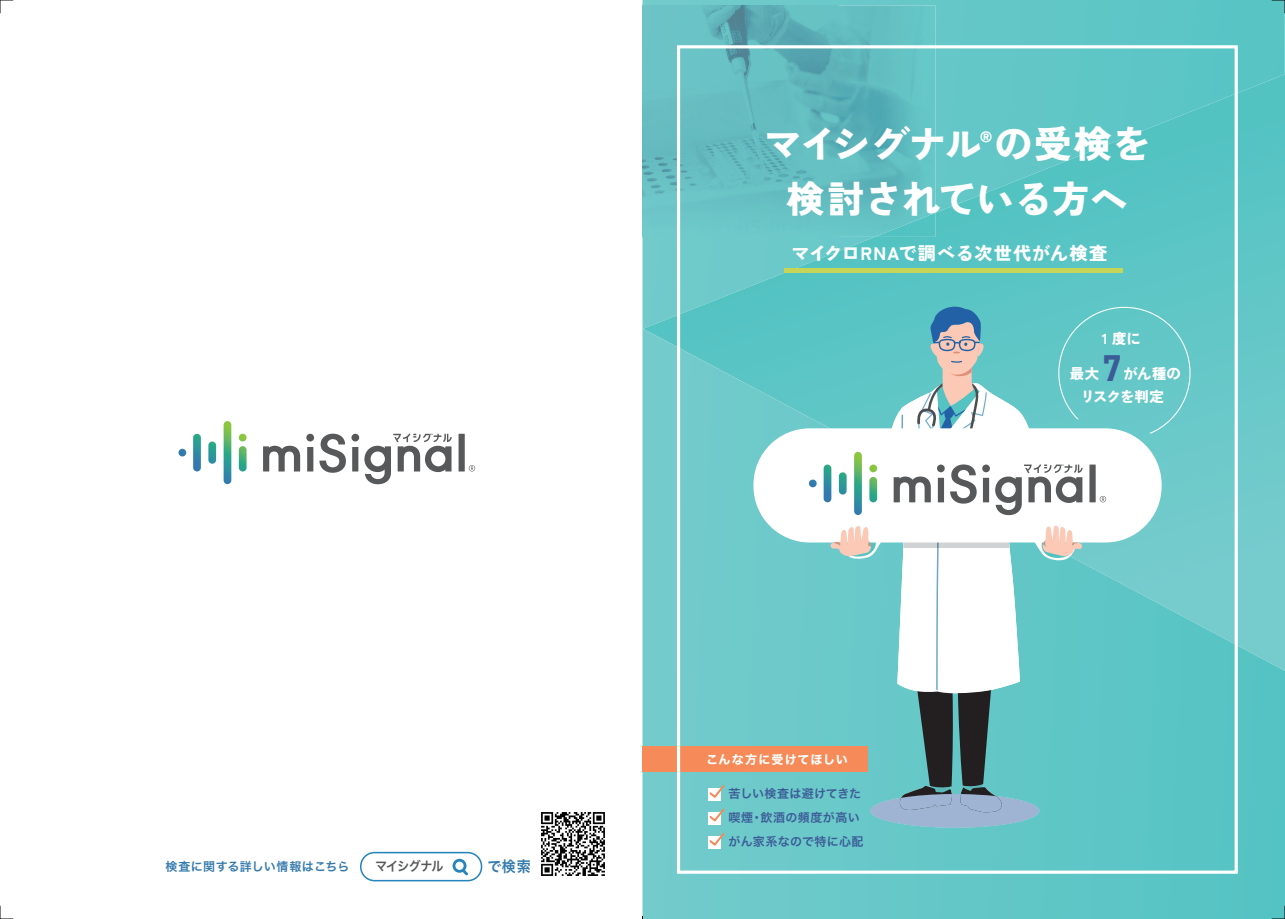
<style>
.page{position:relative;width:1285px;height:919px;background:#fff}
.page>*{position:absolute;margin:0;border:0;box-sizing:border-box;transform-origin:0 0}
.t1{font:900 37.5px/55.1px "Zen Kaku Gothic Antique";letter-spacing:.015em;color:#fff;text-align:center}
.t2{font:700 37.35px "DIN2014";color:#3c5c97}
.t3{font:900 18.15px "Zen Kaku Gothic Antique";letter-spacing:.04em;color:#fff}
.t4{font:15px "Hiragino Sans W6";color:#347aad;scale:.93 1}
.t5{font:900 14.4px "Zen Kaku Gothic Antique";letter-spacing:.005em;color:#fff}
.t6{font:12.9px "Hiragino Sans W6";letter-spacing:-.085em;color:#57585a;scale:.93 1}
.t7{font:12px/24px "Hiragino Sans W6";letter-spacing:.03em;color:#3c5c97}
.t8{font:12px "Hiragino Sans W6";letter-spacing:.025em;color:#347aad}
.t9{font:12px "Hiragino Sans W7";letter-spacing:.08em;color:#fff}
</style>
<div class="page">
<div style="left:642px;top:0;width:642px;height:328px;background:#5fc6c6"></div>
<svg style="left:643px;top:74px;width:641px;height:254px;background:#5cc5c5"></svg>
<svg style="left:642px;top:328px;width:642px;height:590px;background:#69c8c8"></svg>
<img style="left:642px;top:5px;width:293px;height:232px">
<img style="left:874px;top:213px;width:61px;height:24px">
<svg style="left:0;top:0;width:13px;height:13px"></svg>
<svg style="left:1271px;top:0;width:14px;height:13px"></svg>
<svg style="left:0;top:905px;width:13px;height:14px"></svg>
<svg style="left:1271px;top:905px;width:14px;height:14px"></svg>
<div style="left:784px;top:268px;width:338px;height:5px;background:#c6d557"></div>
<div style="left:360px;top:851px;width:122px;height:30px;border:2px solid #2684bc;border-radius:14px"></div>
<svg style="left:457px;top:863px;width:11px;height:13px"></svg>
<div style="left:454px;top:860px;width:11px;height:11px;background:#fff;border-radius:50%"></div>
<div style="left:452px;top:858px;width:14px;height:14px;border:3px solid #2684bc;border-radius:50%"></div>
<div style="left:753px;top:428px;width:408px;height:114px;background:#fff;border-radius:56px"></div>
<svg style="left:823px;top:464px;width:8px;height:38px"></svg>
<svg style="left:809px;top:479px;width:7px;height:8px"></svg>
<div style="left:708px;top:788px;width:12px;height:12px;background:#fff"></div>
<div style="left:708px;top:812px;width:12px;height:12px;background:#fff"></div>
<div style="left:708px;top:836px;width:12px;height:12px;background:#fff"></div>
<svg style="left:707px;top:783px;width:19px;height:16px"></svg>
<svg style="left:707px;top:806px;width:19px;height:17px"></svg>
<svg style="left:707px;top:831px;width:19px;height:16px"></svg>
<svg style="left:830px;top:300px;width:368px;height:527px"></svg>
<div style="left:642px;top:745px;width:225px;height:26px;background:#f68a58"></div>
<div style="left:676px;top:45px;width:561px;height:828px;border:3px solid #fff"></div>
<img style="left:541px;top:812px;width:64px;height:64px">
<svg style="left:223px;top:421px;width:8px;height:63px"></svg>
<svg style="left:208px;top:441px;width:8px;height:22px"></svg>
<svg style="left:193px;top:433px;width:8px;height:38px"></svg>
<svg style="left:178px;top:448px;width:8px;height:8px"></svg>
<svg style="left:239px;top:446px;width:7px;height:25px"></svg>
<svg style="left:239px;top:433px;width:7px;height:8px"></svg>
<svg style="left:263px;top:433px;width:212px;height:51px"></svg>
<p class="t8" style="left:165px;top:855px;width:185px">検査に関する詳しい情報はこちら</p>
<p class="t6" style="left:375px;top:854px;width:75px">マイシグナル</p>
<p class="t4" style="left:487px;top:852px;width:48px">で検索</p>
<h1 class="t1" style="left:763px;top:115px;width:387px">マイシグナル<sup>®</sup>の受検を検討されている方へ</h1>
<h3 class="t3" style="left:791px;top:242px;width:317px">マイクロRNAで調べる次世代がん検査</h3>
<p class="t9" style="left:706px;top:749px;width:143px">こんな方に受けてほしい</p>
<p class="t7" style="left:728px;top:781px;width:137px">苦しい検査は避けてきた喫煙・飲酒の頻度が高いがん家系なので特に心配</p>
<p class="t5" style="left:1101px;top:330px;width:41px">1 度に</p>
<h2 class="t2" style="left:1101px;top:343px;width:22px">7</h2>
<p class="t5" style="left:1080px;top:388px;width:85px">リスクを判定</p>
<p class="t5" style="left:1069px;top:364px;width:113px">最大　 がん種の</p>
</div>
